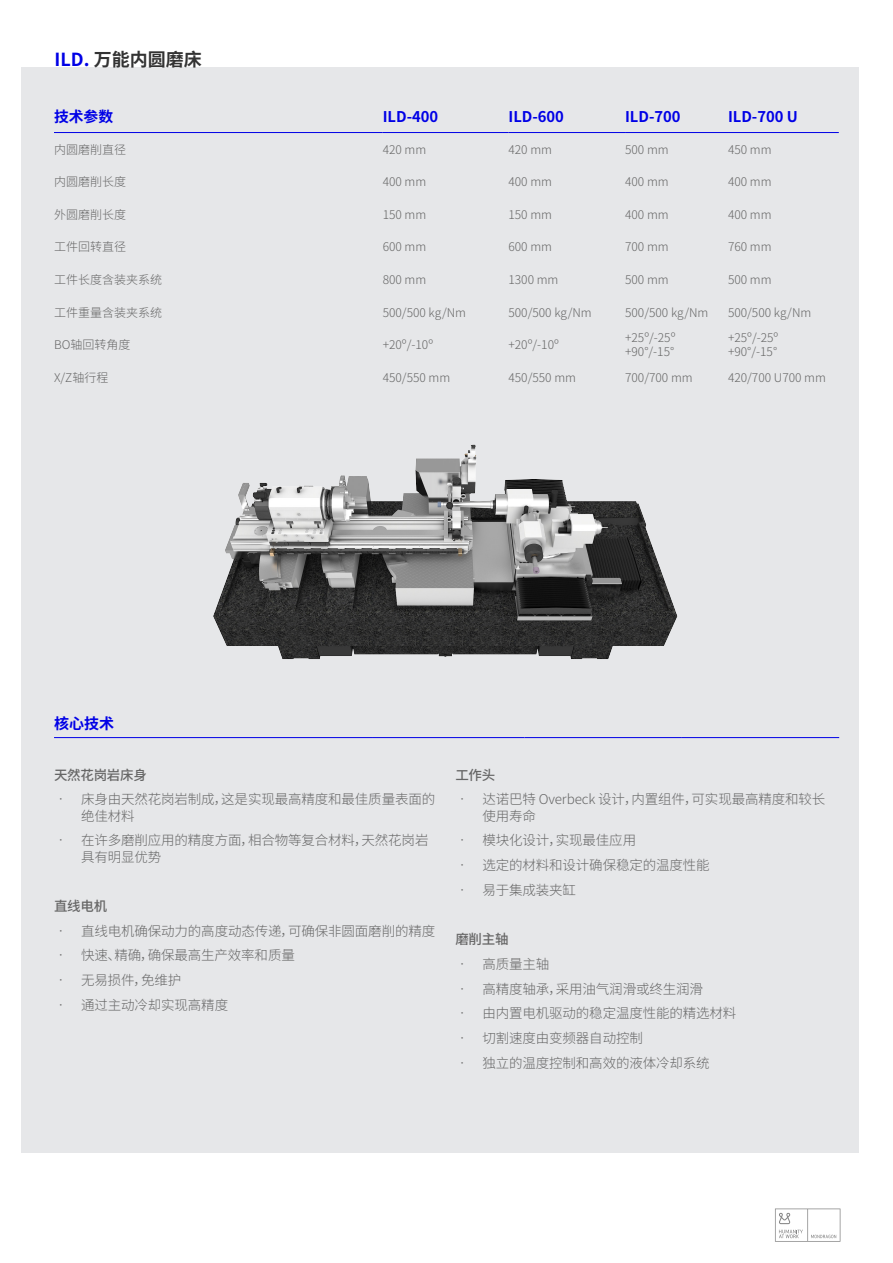
<style>
.page{position:relative;width:893px;height:1263px;background:#fff}
.page>*{position:absolute;margin:0;border:0;box-sizing:border-box;transform-origin:0 0}
.t1{font:700 18px "Noto Sans SC";color:#333}
.t2{font:700 15px "Noto Sans SC";color:#0000e6}
.t3{font:700 14.85px "Noto Sans SC";color:#0000e6}
.t4{font:300 13.5px/16.2px "Noto Sans SC";letter-spacing:-.01em;color:#666}
.texto_INTRODUCCION{font:500 13.5px "Noto Sans SC";letter-spacing:-.02em;color:#666}
.t5{font:300 12px "Noto Sans SC";color:#666}
.s1{color:#0000e6}
</style>
<div class="page">
<div style="left:21px;top:67px;width:838px;height:1085px;background:#e6e7e9"></div>
<img style="left:213px;top:444px;width:465px;height:215px">
<hr style="left:54px;top:737px;width:319px;height:1px;background:#0000e6">
<hr style="left:373px;top:737px;width:151px;height:1px;background:#0000e6">
<hr style="left:524px;top:737px;width:158px;height:1px;background:#0000e6">
<hr style="left:682px;top:737px;width:157px;height:1px;background:#0000e6">
<hr style="left:54px;top:132px;width:329px;height:1px;background:#0000e6">
<hr style="left:383px;top:132px;width:125px;height:1px;background:#0000e6">
<hr style="left:508px;top:132px;width:117px;height:1px;background:#0000e6">
<hr style="left:625px;top:132px;width:103px;height:1px;background:#0000e6">
<hr style="left:728px;top:132px;width:111px;height:1px;background:#0000e6">
<svg style="left:775px;top:1208px;width:65px;height:34px"></svg>
<p class="t1" style="left:55px;top:49px;width:149px"><span class="s1">ILD.</span> 万能内圆磨床</p>
<p class="t3" style="left:54px;top:108px;width:61px">技术参数</p>
<p class="t3" style="left:383px;top:108px;width:57px">ILD-400</p>
<p class="t3" style="left:508px;top:108px;width:57px">ILD-600</p>
<p class="t3" style="left:625px;top:108px;width:57px">ILD-700</p>
<p class="t3" style="left:728px;top:108px;width:71px">ILD-700 U</p>
<p class="t5" style="left:54px;top:143px;width:73px">内圆磨削直径</p>
<p class="t5" style="left:383px;top:143px;width:45px">420 mm</p>
<p class="t5" style="left:508px;top:143px;width:45px">420 mm</p>
<p class="t5" style="left:625px;top:143px;width:45px">500 mm</p>
<p class="t5" style="left:728px;top:143px;width:45px">450 mm</p>
<p class="t5" style="left:54px;top:175px;width:73px">内圆磨削长度</p>
<p class="t5" style="left:383px;top:175px;width:45px">400 mm</p>
<p class="t5" style="left:508px;top:175px;width:45px">400 mm</p>
<p class="t5" style="left:625px;top:175px;width:45px">400 mm</p>
<p class="t5" style="left:728px;top:175px;width:45px">400 mm</p>
<p class="t5" style="left:54px;top:208px;width:73px">外圆磨削长度</p>
<p class="t5" style="left:383px;top:208px;width:45px">150 mm</p>
<p class="t5" style="left:508px;top:208px;width:45px">150 mm</p>
<p class="t5" style="left:625px;top:208px;width:45px">400 mm</p>
<p class="t5" style="left:728px;top:208px;width:45px">400 mm</p>
<p class="t5" style="left:54px;top:240px;width:73px">工件回转直径</p>
<p class="t5" style="left:383px;top:240px;width:45px">600 mm</p>
<p class="t5" style="left:508px;top:240px;width:45px">600 mm</p>
<p class="t5" style="left:625px;top:240px;width:45px">700 mm</p>
<p class="t5" style="left:728px;top:240px;width:45px">760 mm</p>
<p class="t5" style="left:54px;top:273px;width:109px">工件长度含装夹系统</p>
<p class="t5" style="left:383px;top:273px;width:45px">800 mm</p>
<p class="t5" style="left:508px;top:273px;width:52px">1300 mm</p>
<p class="t5" style="left:625px;top:273px;width:45px">500 mm</p>
<p class="t5" style="left:728px;top:273px;width:45px">500 mm</p>
<p class="t5" style="left:54px;top:305px;width:109px">工件重量含装夹系统</p>
<p class="t5" style="left:383px;top:305px;width:85px">500/500 kg/Nm</p>
<p class="t5" style="left:508px;top:305px;width:85px">500/500 kg/Nm</p>
<p class="t5" style="left:625px;top:305px;width:85px">500/500 kg/Nm</p>
<p class="t5" style="left:728px;top:305px;width:85px">500/500 kg/Nm</p>
<p class="t5" style="left:54px;top:338px;width:78px">BO轴回转角度</p>
<p class="t5" style="left:383px;top:338px;width:52px">+20º/-10º</p>
<p class="t5" style="left:508px;top:338px;width:52px">+20º/-10º</p>
<p class="t5" style="left:625px;top:331px;width:52px">+25º/-25º</p>
<p class="t5" style="left:625px;top:345px;width:51px">+90°/-15°</p>
<p class="t5" style="left:728px;top:331px;width:52px">+25º/-25º</p>
<p class="t5" style="left:728px;top:345px;width:51px">+90°/-15°</p>
<p class="t5" style="left:54px;top:371px;width:56px">X/Z轴行程</p>
<p class="t5" style="left:383px;top:371px;width:69px">450/550 mm</p>
<p class="t5" style="left:508px;top:371px;width:69px">450/550 mm</p>
<p class="t5" style="left:625px;top:371px;width:69px">700/700 mm</p>
<p class="t5" style="left:728px;top:371px;width:99px">420/700 U700 mm</p>
<p class="t2" style="left:54px;top:714px;width:61px">核心技术</p>
<p class="texto_INTRODUCCION" style="left:54px;top:767px;width:94px">天然花岗岩床身</p>
<p class="t4" style="left:81px;top:792px;width:356px;text-indent:-27px">• 床身由天然花岗岩制成，这是实现最高精度和最佳质量表面的绝佳材料</p>
<p class="t4" style="left:81px;top:832px;width:349px;text-indent:-27px">• 在许多磨削应用的精度方面，相合物等复合材料，天然花岗岩具有明显优势</p>
<p class="texto_INTRODUCCION" style="left:54px;top:898px;width:55px">直线电机</p>
<p class="t4" style="left:54px;top:923px;width:383px">• 直线电机确保动力的高度动态传递，可确保非圆面磨削的精度</p>
<p class="t4" style="left:54px;top:947px;width:242px">• 快速、精确，确保最高生产效率和质量</p>
<p class="t4" style="left:54px;top:972px;width:129px">• 无易损件，免维护</p>
<p class="t4" style="left:54px;top:997px;width:176px">• 通过主动冷却实现高精度</p>
<p class="texto_INTRODUCCION" style="left:455px;top:767px;width:41px">工作头</p>
<p class="t4" style="left:482px;top:792px;width:344px;text-indent:-27px">• 达诺巴特 Overbeck 设计，内置组件，可实现最高精度和较长使用寿命</p>
<p class="t4" style="left:455px;top:832px;width:182px">• 模块化设计，实现最佳应用</p>
<p class="t4" style="left:455px;top:857px;width:256px">• 选定的材料和设计确保稳定的温度性能</p>
<p class="t4" style="left:455px;top:882px;width:122px">• 易于集成装夹缸</p>
<p class="texto_INTRODUCCION" style="left:455px;top:931px;width:55px">磨削主轴</p>
<p class="t4" style="left:455px;top:956px;width:95px">• 高质量主轴</p>
<p class="t4" style="left:455px;top:981px;width:249px">• 高精度轴承，采用油气润滑或终生润滑</p>
<p class="t4" style="left:455px;top:1005px;width:283px">• 由内置电机驱动的稳定温度性能的精选材料</p>
<p class="t4" style="left:455px;top:1030px;width:189px">• 切割速度由变频器自动控制</p>
<p class="t4" style="left:455px;top:1055px;width:256px">• 独立的温度控制和高效的液体冷却系统</p>
</div>
